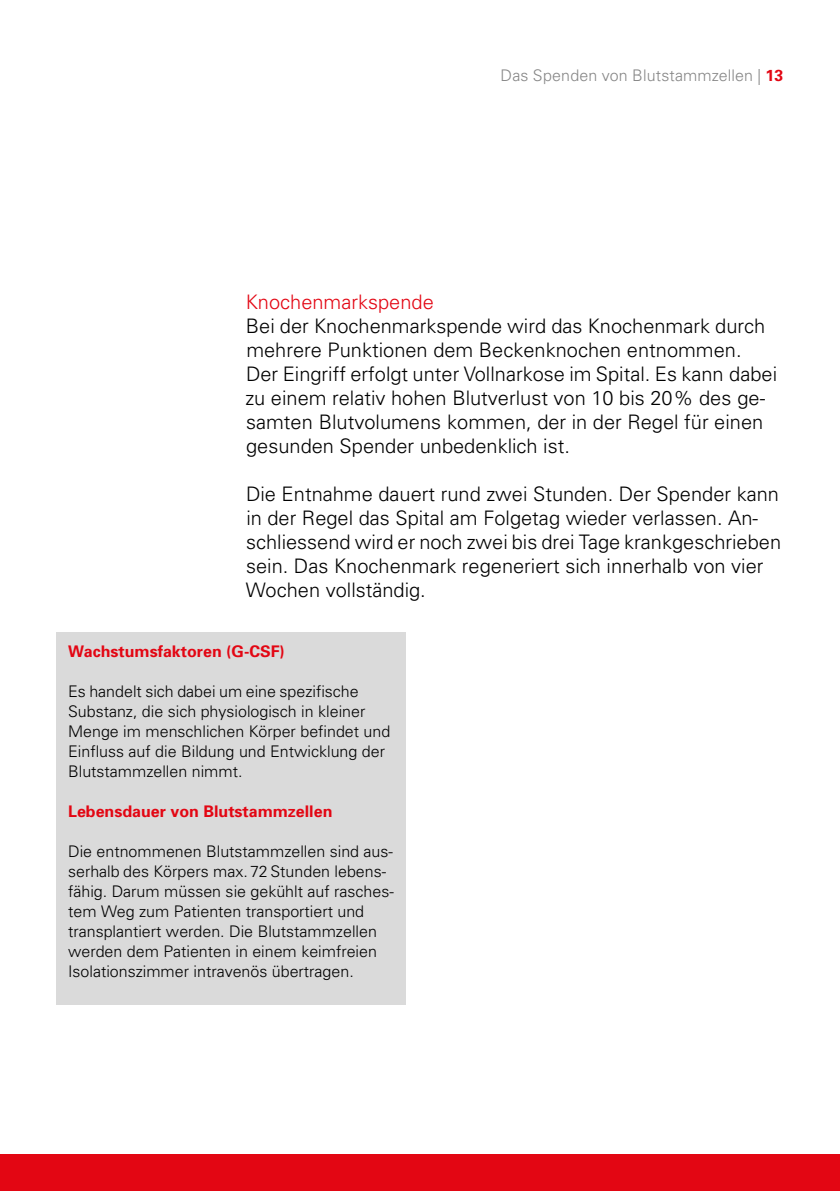
<style>
.page{position:relative;width:840px;height:1191px;background:#fff}
.page>*{position:absolute;margin:0;border:0;box-sizing:border-box;transform-origin:0 0}
.t1{font:300 20px/24px "Univers";color:#000}
.t2{font:300 20px "Univers";color:#e30613}
.t3{font:300 16px/20px "Univers";color:#000}
.t4{font:700 16px "Univers";color:#e30613}
.t5{font:300 16px "Univers";letter-spacing:.01em;color:#878787}
.s1{font-weight:700;color:#e30613}
</style>
<div class="page">
<div style="left:57px;top:633px;width:348px;height:372px;background:#dadada"></div>
<div style="left:0;top:1154px;width:839px;height:37px;background:#e30613"></div>
<p class="t5" style="left:500px;top:65px;width:284px">Das Spenden von Blutstammzellen | <span class="s1">13</span></p>
<p class="t2" style="left:245px;top:290px;width:189px">Knochenmarkspende</p>
<p class="t1" style="left:245px;top:314px;width:533px">Bei der Knochenmarkspende wird das Knochenmark durch mehrere Punktionen dem Beckenknochen entnommen.<br>Der Eingriff erfolgt unter Vollnarkose im Spital. Es kann dabei zu einem relativ hohen Blutverlust von 10 bis 20% des ge&shy;samten Blutvolumens kommen, der in der Regel für einen gesunden Spender unbedenklich ist.</p>
<p class="t1" style="left:246px;top:482px;width:536px">Die Entnahme dauert rund zwei Stunden. Der Spender kann in der Regel das Spital am Folgetag wieder verlassen. An&shy;schliessend wird er noch zwei bis drei Tage krankgeschrieben sein. Das Knochenmark regeneriert sich innerhalb von vier Wochen vollständig.</p>
<p class="t4" style="left:68px;top:641px;width:218px">Wachstumsfaktoren (G-CSF)</p>
<p class="t3" style="left:68px;top:681px;width:323px">Es handelt sich dabei um eine spezifische Substanz, die sich physiologisch in kleiner Menge im menschlichen Körper befindet und Einfluss auf die Bildung und Entwicklung der Blutstammzellen nimmt.</p>
<p class="t4" style="left:68px;top:801px;width:266px">Lebensdauer von Blutstammzellen</p>
<p class="t3" style="left:68px;top:841px;width:327px">Die entnommenen Blutstammzellen sind aus&shy;serhalb des Körpers max. 72 Stunden lebens&shy;fähig. Darum müssen sie gekühlt auf rasches&shy;tem Weg zum Patienten transportiert und transplantiert werden. Die Blutstammzellen werden dem Patienten in einem keimfreien Isolationszimmer intravenös übertragen.</p>
</div>
